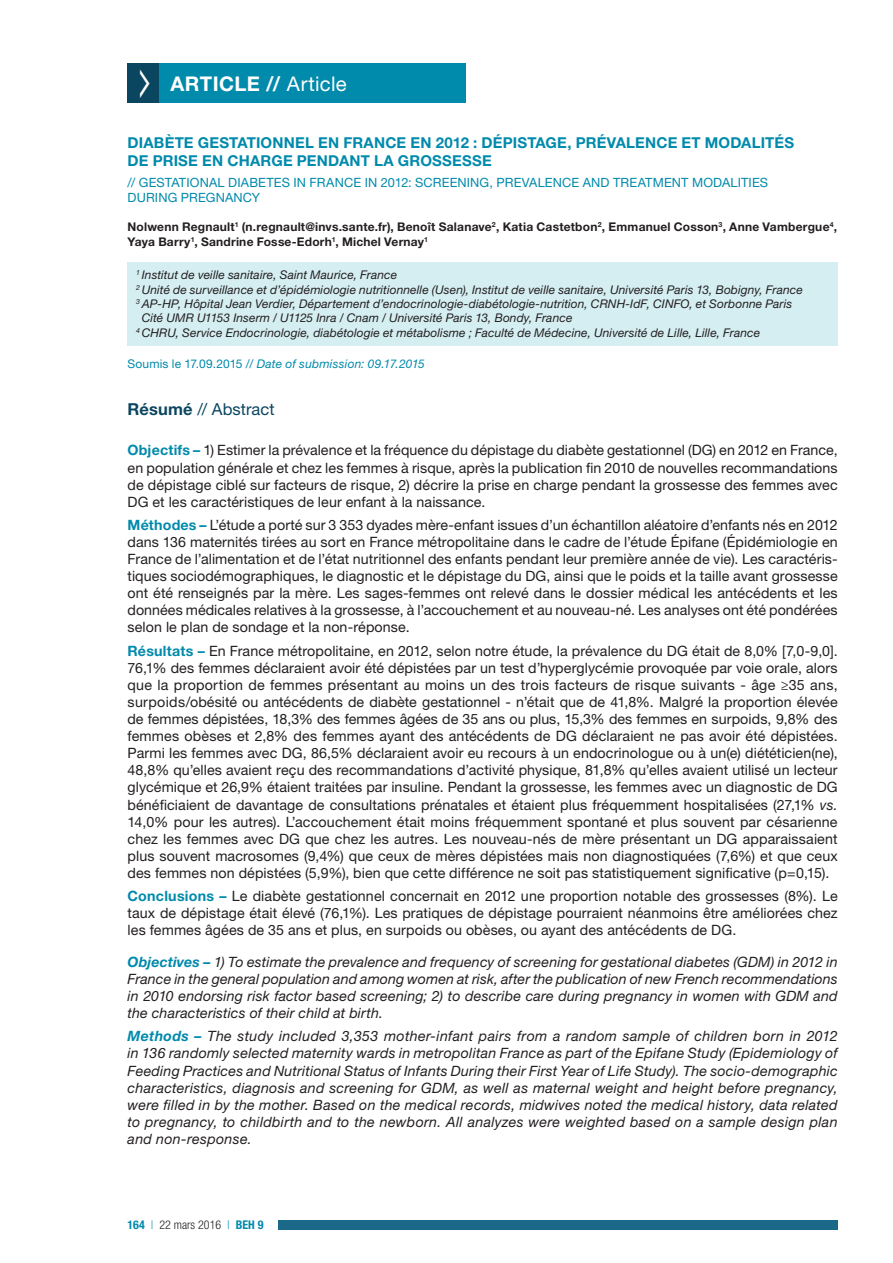
<style>
.page{position:relative;width:893px;height:1263px;background:#fff}
.page>*{position:absolute;margin:0;border:0;box-sizing:border-box;transform-origin:0 0}
.t1{font:700 20.25px "Helvetica Neue LT Std";letter-spacing:.02em;color:#fff}
.t2{font:16.5px "Helvetica Neue LT Std";letter-spacing:.005em;color:#0b4660}
.t3{font:700 15px/18px "Helvetica Neue LT Std";letter-spacing:.01em;color:#008aac}
.t4{font:14.25px/17.1px "Helvetica Neue LT Std";letter-spacing:.005em;color:#231f20;text-align:justify}
.t5{font:italic 14.25px/17.1px "Helvetica Neue LT Std";letter-spacing:.015em;color:#231f20;text-align:justify}
.t6{font:12.75px/15.3px "Helvetica Neue LT Std";letter-spacing:.01em;color:#008aac}
.t7{font:italic 12px "Helvetica Neue LT Std";letter-spacing:.005em;color:#231f20}
.t8{font:700 12px/14.4px "Helvetica Neue LT Std";letter-spacing:.02em;color:#231f20}
.t9{font:italic 12px "Helvetica Neue LT Std";letter-spacing:.015em;color:#008aac}
.t10{font:300 condensed 12px "Helvetica Neue LT Std";color:#231f20}
.s1{font-weight:400}
.s2{font-style:normal}
.s3{font-weight:700}
.s4{font-weight:700;color:#008aac}
.s5{font-style:italic}
.s6{color:#008aac}
</style>
<div class="page">
<div style="left:278px;top:1220px;width:560px;height:10px;background:#1c6889"></div>
<div style="left:128px;top:64px;width:34px;height:39px;background:#0b4660"></div>
<div style="left:159px;top:64px;width:307px;height:39px;background:#008aac"></div>
<div style="left:128px;top:262px;width:710px;height:83px;background:#d5eef2"></div>
<h1 class="t1" style="left:171px;top:71px;width:178px">ARTICLE // <span class="s1">Article</span></h1>
<p class="t3" style="left:128px;top:133px;width:668px">DIABÈTE GESTATIONNEL EN FRANCE EN 2012 : DÉPISTAGE, PRÉVALENCE ET MODALITÉS<br>DE PRISE EN CHARGE PENDANT LA GROSSESSE</p>
<p class="t6" style="left:128px;top:175px;width:642px">// GESTATIONAL DIABETES IN FRANCE IN 2012: SCREENING, PREVALENCE AND TREATMENT MODALITIES<br>DURING PREGNANCY</p>
<p class="t8" style="left:128px;top:220px;width:711px">Nolwenn Regnault<sup>1</sup> (n.regnault@invs.sante.fr), Benoît Salanave<sup>2</sup>, Katia Castetbon<sup>2</sup>, Emmanuel Cosson<sup>3</sup>, Anne Vambergue<sup>4</sup>,<br>Yaya Barry<sup>1</sup>, Sandrine Fosse-Edorh<sup>1</sup>, Michel Vernay<sup>1</sup></p>
<p class="t7" style="left:136px;top:268px;width:263px"><sup>1</sup> Institut de veille sanitaire, Saint Maurice, France</p>
<p class="t7" style="left:136px;top:282px;width:668px"><sup>2</sup> Unité de surveillance et d’épidémiologie nutritionnelle (Usen), Institut de veille sanitaire, Université Paris 13, Bobigny, France</p>
<p class="t7" style="left:136px;top:296px;width:658px"><sup>3</sup> AP-HP, Hôpital Jean Verdier, Département d’endocrinologie-diabétologie-nutrition, CRNH-IdF, CINFO, et Sorbonne Paris</p>
<p class="t7" style="left:142px;top:311px;width:432px">Cité UMR U1153 Inserm / U1125 Inra / Cnam / Université Paris 13, Bondy, France</p>
<p class="t7" style="left:136px;top:325px;width:626px"><sup>4</sup> CHRU, Service Endocrinologie, diabétologie et métabolisme ; Faculté de Médecine, Université de Lille, Lille, France</p>
<p class="t9" style="left:128px;top:357px;width:299px"><span class="s2">Soumis le 17.09.2015 /</span>/ Date of submission: 09.17.2015</p>
<p class="t2" style="left:128px;top:400px;width:149px"><span class="s3">Résumé</span> // Abstract</p>
<p class="t4" style="left:128px;top:442px;width:712px"><span class="s4">Objectifs –</span> 1) Estimer la prévalence et la fréquence du dépistage du diabète gestationnel (DG) en 2012 en France, en population générale et chez les femmes à risque, après la publication fin 2010 de nouvelles recommandations de dépistage ciblé sur facteurs de risque, 2) décrire la prise en charge pendant la grossesse des femmes avec DG et les caractéristiques de leur enfant à la naissance.</p>
<p class="t4" style="left:128px;top:516px;width:712px"><span class="s4">Méthodes –</span> L’étude a porté sur 3 353 dyades mère-enfant issues d’un échantillon aléatoire d’enfants nés en 2012 dans 136 maternités tirées au sort en France métropolitaine dans le cadre de l’étude Épifane (Épidémiologie en France de l’alimentation et de l’état nutritionnel des enfants pendant leur première année de vie). Les caractéris&shy;tiques sociodémographiques, le diagnostic et le dépistage du DG, ainsi que le poids et la taille avant grossesse ont été renseignés par la mère. Les sages-femmes ont relevé dans le dossier médical les antécédents et les données médicales relatives à la grossesse, à l’accouchement et au nouveau-né. Les analyses ont été pondérées selon le plan de sondage et la non-réponse.</p>
<p class="t4" style="left:128px;top:642px;width:712px"><span class="s4">Résultats –</span> En France métropolitaine, en 2012, selon notre étude, la prévalence du DG était de 8,0% [7,0‑9,0].<br>76,1% des femmes déclaraient avoir été dépistées par un test d’hyperglycémie provoquée par voie orale, alors que la proportion de femmes présentant au moins un des trois facteurs de risque suivants - âge ≥35 ans, surpoids/obésité ou antécédents de diabète gestationnel - n’était que de 41,8%. Malgré la proportion élevée de femmes dépistées, 18,3% des femmes âgées de 35 ans ou plus, 15,3% des femmes en surpoids, 9,8% des femmes obèses et 2,8% des femmes ayant des antécédents de DG déclaraient ne pas avoir été dépistées.<br>Parmi les femmes avec DG, 86,5% déclaraient avoir eu recours à un endocrinologue ou à un(e) diététicien(ne), 48,8% qu’elles avaient reçu des recommandations d’activité physique, 81,8% qu’elles avaient utilisé un lecteur glycémique et 26,9% étaient traitées par insuline. Pendant la grossesse, les femmes avec un diagnostic de DG bénéficiaient de davantage de consultations prénatales et étaient plus fréquemment hospitalisées (27,1% <span class="s5">vs.<br></span>14,0% pour les autres). L’accouchement était moins fréquemment spontané et plus souvent par césarienne chez les femmes avec DG que chez les autres. Les nouveau-nés de mère présentant un DG apparaissaient plus souvent macrosomes (9,4%) que ceux de mères dépistées mais non diagnostiquées (7,6%) et que ceux des femmes non dépistées (5,9%), bien que cette différence ne soit pas statistiquement significative (p=0,15).</p>
<p class="t4" style="left:128px;top:887px;width:712px"><span class="s4">Conclusions –</span> Le diabète gestationnel concernait en 2012 une proportion notable des grossesses (8%). Le taux de dépistage était élevé (76,1%). Les pratiques de dépistage pourraient néanmoins être améliorées chez les femmes âgées de 35 ans et plus, en surpoids ou obèses, ou ayant des antécédents de DG.</p>
<p class="t5" style="left:128px;top:953px;width:712px"><span class="s4">Objectives –</span> 1) To estimate the prevalence and frequency of screening for gestational diabetes (GDM) in 2012 in France in the general population and among women at risk, after the publication of new French recommendations in 2010 endorsing risk factor based screening; 2) to describe care during pregnancy in women with GDM and the characteristics of their child at birth.</p>
<p class="t5" style="left:128px;top:1027px;width:712px"><span class="s4">Methods –</span> The study included 3,353 mother-infant pairs from a random sample of children born in 2012 in 136 randomly selected maternity wards in metropolitan France as part of the Epifane Study (Epidemiology of Feeding Practices and Nutritional Status of Infants During their First Year of Life Study). The socio-demographic characteristics, diagnosis and screening for GDM, as well as maternal weight and height before pregnancy, were filled in by the mother. Based on the medical records, midwives noted the medical history, data related to pregnancy, to childbirth and to the newborn. All analyzes were weighted based on a sample design plan and non-response.</p>
<p class="t10" style="left:128px;top:1218px;width:138px"><span class="s4">164</span> <span class="s6">|</span> 22 mars 2016 <span class="s6">|</span> <span class="s4">BEH 9</span></p>
</div>
